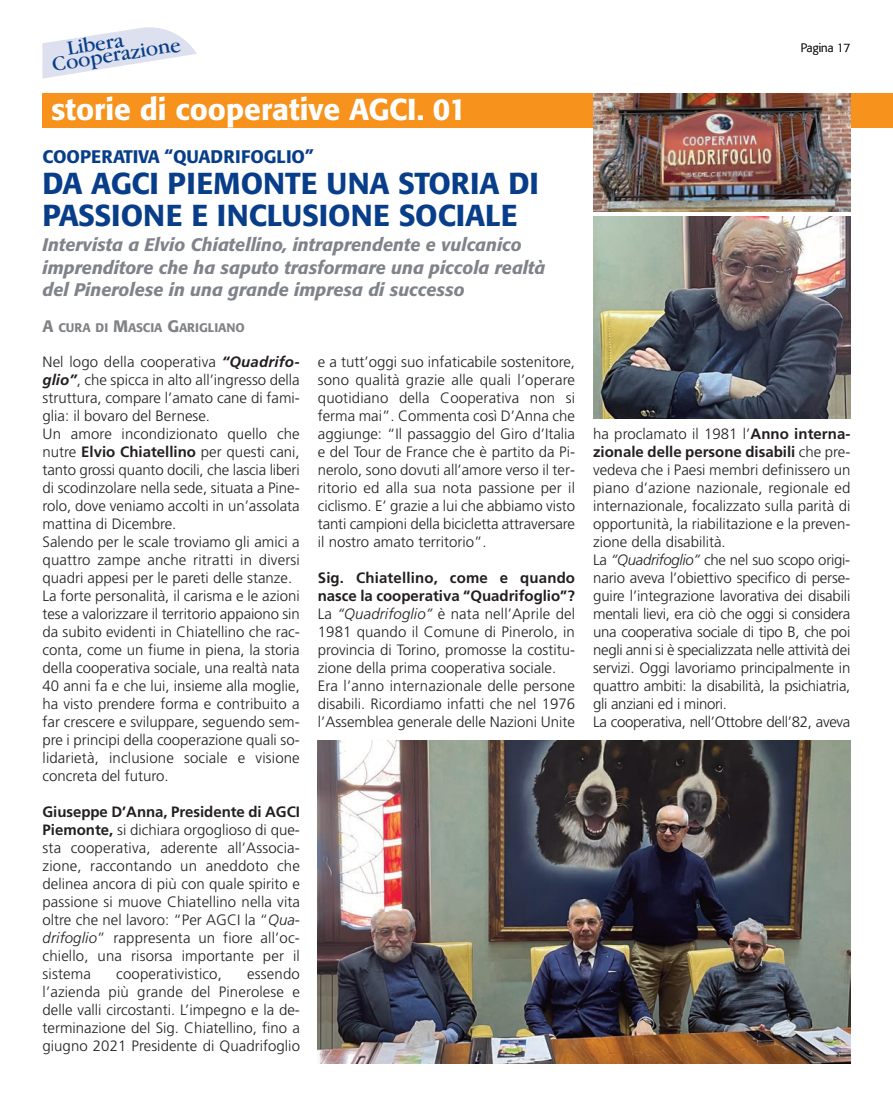
<style>
.page{position:relative;width:893px;height:1106px;background:#fff}
.page>*{position:absolute;margin:0;border:0;box-sizing:border-box;transform-origin:0 0}
.t1{font:500 30px/31.2px "Formata";color:#083e89}
.t2{font:500 30px "Formata";color:#fff}
.t3{font:21px "Apple Garamond";color:#083e89;scale:1.25 1}
.t4{font:italic 500 18px/22.5px "Formata";color:#80838a}
.t5{font:500 18px "Formata";color:#083e89}
.t6{font:300 15px/18px "Frutiger CE";color:#231f20}
.t7{font:700 15px/18px "Frutiger";color:#231f20}
.t8{font:500 12.3px "Formata";color:#808285}
.t9{font:300 12px "Formata";color:#231f20}
.s1{font-size:16.5px}
.s2{font-weight:700;font-style:italic}
.s3{font-family:"Frutiger";font-weight:700}
.s4{font-family:"Frutiger";font-style:italic}
.s5{font-family:"Frutiger CE";font-weight:300}
</style>
<div class="page">
<svg style="left:43px;top:27px;width:154px;height:52px"></svg>
<div style="left:43px;top:94px;width:850px;height:34px;background:#f7931d"></div>
<img style="left:593px;top:216px;width:257px;height:202px">
<img style="left:318px;top:740px;width:532px;height:323px">
<img style="left:593px;top:94px;width:257px;height:118px">
<h2 class="t3" style="left:65px;top:36px;width:47px;rotate:-9deg">Libera</h2>
<h2 class="t3" style="left:50px;top:52px;width:105px;rotate:-9deg">Cooperazione</h2>
<h1 class="t2" style="left:51px;top:96px;width:417px">storie di cooperative AGCI. 01</h1>
<p class="t5" style="left:43px;top:149px;width:273px">COOPERATIVA “QUADRIFOGLIO”</p>
<h1 class="t1" style="left:43px;top:171px;width:498px">DA AGCI PIEMONTE UNA STORIA DI<br>PASSIONE E INCLUSIONE SOCIALE</h1>
<p class="t4" style="left:43px;top:235px;width:504px">Intervista a Elvio Chiatellino, intraprendente e vulcanico imprenditore che ha saputo trasformare una piccola realtà del Pinerolese in una grande impresa di successo</p>
<p class="t8" style="left:43px;top:322px;width:204px"><span class="s1">A</span> CURA DI <span class="s1">M</span>ASCIA <span class="s1">G</span>ARIGLIANO</p>
<p class="t6" style="left:43px;top:354px;width:259px">Nel logo della cooperativa <span class="s2">“Quadrifo&shy;glio”</span>, che spicca in alto all’ingresso della struttura, compare l’amato cane di fami&shy;glia: il bovaro del Bernese.<br>Un amore incondizionato quello che nutre <span class="s3">Elvio Chiatellino</span> per questi cani, tanto grossi quanto docili, che lascia liberi di scodinzolare nella sede, situata a Pine&shy;rolo, dove veniamo accolti in un’assolata mattina di Dicembre.<br>Salendo per le scale troviamo gli amici a quattro zampe anche ritratti in diversi quadri appesi per le pareti delle stanze.<br>La forte personalità, il carisma e le azioni tese a valorizzare il territorio appaiono sin da subito evidenti in Chiatellino che rac&shy;conta, come un fiume in piena, la storia della cooperativa sociale, una realtà nata 40 anni fa e che lui, insieme alla moglie, ha visto prendere forma e contribuito a far crescere e sviluppare, seguendo sem&shy;pre i principi della cooperazione quali so&shy;lidarietà, inclusione sociale e visione concreta del futuro.</p>
<p class="t7" style="left:43px;top:804px;width:259px">Giuseppe D’Anna, Presidente di AGCI</p>
<p class="t6" style="left:43px;top:822px;width:259px;text-align:justify"><span class="s3">Piemonte,</span> si dichiara orgoglioso di que&shy;sta cooperativa, aderente all’Associa&shy;zione, raccontando un aneddoto che delinea ancora di più con quale spirito e passione si muove Chiatellino nella vita oltre che nel lavoro: “Per AGCI la “<span class="s4">Qua&shy;drifoglio</span>” rappresenta un fiore all’oc&shy;chiello, una risorsa importante per il sistema</p>
<p class="t6" style="left:43px;top:966px;width:259px;text-align:justify;text-indent:205px">essendo l’azienda più grande del Pinerolese e delle valli circostanti. L’impegno e la de&shy;terminazione del Sig. Chiatellino, fino a giugno 2021 Presidente di Quadrifoglio</p>
<p class="t6" style="left:116px;top:966px;width:107px">cooperativistico,</p>
<p class="t6" style="left:318px;top:354px;width:259px;text-align:justify">e a tutt’oggi suo infaticabile sostenitore, sono qualità grazie alle quali l’operare quotidiano della Cooperativa non si ferma mai”. Commenta così D’Anna che aggiunge: “Il passaggio del Giro d’Italia e del Tour de France che è partito da Pi&shy;nerolo, sono dovuti all’amore verso il ter&shy;ritorio ed alla sua nota passione per il ciclismo. E’ grazie a lui che abbiamo visto tanti campioni della bicicletta attraversare il nostro amato territorio”.</p>
<p class="t7" style="left:318px;top:570px;width:259px">Sig. Chiatellino, come e quando nasce la cooperativa “Quadrifoglio”?</p>
<p class="t6" style="left:318px;top:606px;width:259px">La <span class="s4">“Quadrifoglio”</span> è nata nell’Aprile del 1981 quando il Comune di Pinerolo, in provincia di Torino, promosse la costitu&shy;zione della prima cooperativa sociale.<br>Era l’anno internazionale delle persone disabili. Ricordiamo infatti che nel 1976 l’Assemblea generale delle Nazioni Unite</p>
<p class="t9" style="left:801px;top:43px;width:51px">Pagina 17</p>
<p class="t9" style="left:801px;top:43px;width:51px">Pagina 17</p>
<p class="t6" style="left:593px;top:426px;width:259px">ha proclamato il 1981 l’<span class="s3">Anno interna-</span></p>
<p class="t7" style="left:593px;top:444px;width:259px">zionale delle persone disabili <span class="s5">che pre-</span></p>
<p class="t6" style="left:593px;top:462px;width:259px">vedeva che i Paesi membri definissero un piano d’azione nazionale, regionale ed internazionale, focalizzato sulla parità di opportunità, la riabilitazione e la preven&shy;zione della disabilità.<br>La <span class="s4">“Quadrifoglio”</span> che nel suo scopo origi&shy;nario aveva l’obiettivo specifico di perse&shy;guire l’integrazione lavorativa dei disabili mentali lievi, era ciò che oggi si considera una cooperativa sociale di tipo B, che poi negli anni si è specializzata nelle attività dei servizi. Oggi lavoriamo principalmente in quattro ambiti: la disabilità, la psichiatria, gli anziani ed i minori.<br>La cooperativa, nell’Ottobre dell’82, aveva</p>
</div>
